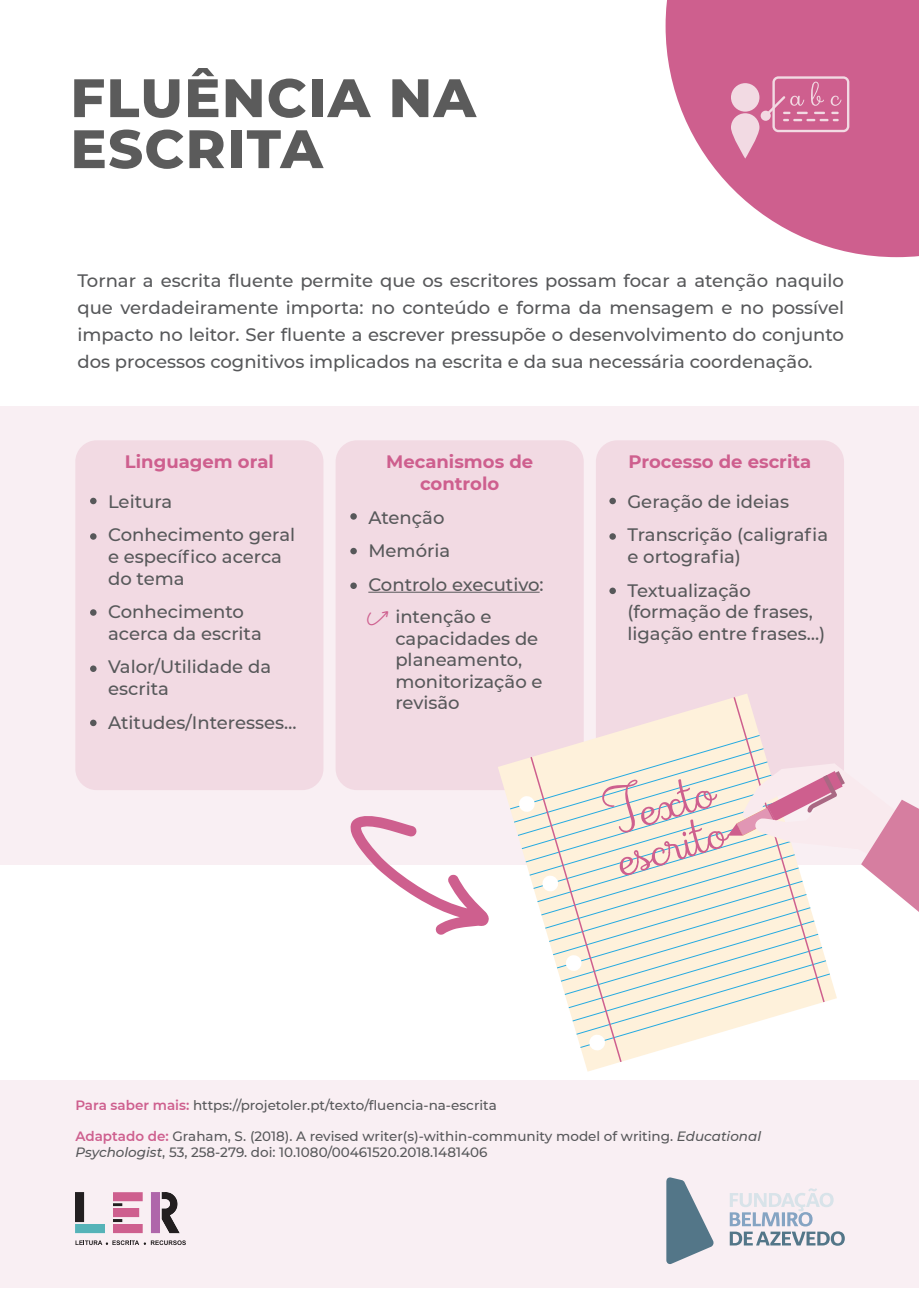
<style>
.page{position:relative;width:919px;height:1289px;background:#fff}
.page>*{position:absolute;margin:0;border:0;box-sizing:border-box;transform-origin:0 0}
.t1{font:60px/42px "Deuxieme Rang";color:#ce5f8e}
.t2{font:800 54px/51px "Montserrat";letter-spacing:.025em;color:#5b5b5b}
.t3{font:500 18px/21.6px "Montserrat";color:#57585a}
.t4{font:700 18px/21.6px "Montserrat";color:#ce5f8e;text-align:center}
.t5{font:500 13.5px/16.2px "Montserrat";color:#57585a}
.s1{font-family:"PW New Arrows";font-weight:400;font-size:19.5px;color:#ce5f8e}
.s2{font-weight:600;color:#ce5f8e}
.s3{font-style:italic}
</style>
<div class="page">
<div style="left:0;top:406px;width:918px;height:459px;background:#f9eff3"></div>
<div style="left:0;top:1080px;width:918px;height:208px;background:#f9eff3"></div>
<img style="left:75px;top:1192px;width:104px;height:51px">
<svg style="left:75px;top:1240px;width:27px;height:4px"></svg>
<svg style="left:112px;top:1240px;width:27px;height:4px"></svg>
<svg style="left:151px;top:1240px;width:35px;height:4px"></svg>
<svg style="left:729px;top:1188px;width:115px;height:57px"></svg>
<svg style="left:666px;top:1177px;width:48px;height:86px"></svg>
<div style="left:75px;top:440px;width:248px;height:350px;background:#f2dae3;border-radius:21px"></div>
<div style="left:335px;top:440px;width:248px;height:350px;background:#f2dae3;border-radius:21px"></div>
<hr style="left:368px;top:591px;width:171px;height:1px;background:#57585a">
<div style="left:596px;top:440px;width:247px;height:350px;background:#f2dae3;border-radius:21px"></div>
<svg style="left:350px;top:816px;width:139px;height:118px"></svg>
<svg style="left:665px;top:0;width:253px;height:257px;fill:#ce5f8e"></svg>
<div style="left:731px;top:83px;width:28px;height:29px;background:#f2dae3;border-radius:50%"></div>
<svg style="left:731px;top:113px;width:28px;height:46px"></svg>
<svg style="left:760px;top:111px;width:10px;height:10px"></svg>
<svg style="left:764px;top:76px;width:85px;height:56px;background:#d5789f"></svg>
<svg style="left:509px;top:695px;width:409px;height:368px"></svg>
<div style="left:90px;top:497px;width:7px;height:7px;background:#57585a;border-radius:50%"></div>
<div style="left:350px;top:513px;width:7px;height:6px;background:#57585a;border-radius:50%"></div>
<div style="left:350px;top:548px;width:7px;height:6px;background:#57585a;border-radius:50%"></div>
<div style="left:350px;top:582px;width:7px;height:7px;background:#57585a;border-radius:50%"></div>
<div style="left:90px;top:533px;width:7px;height:6px;background:#57585a;border-radius:50%"></div>
<div style="left:609px;top:497px;width:7px;height:7px;background:#57585a;border-radius:50%"></div>
<div style="left:609px;top:533px;width:7px;height:6px;background:#57585a;border-radius:50%"></div>
<div style="left:609px;top:587px;width:7px;height:7px;background:#57585a;border-radius:50%"></div>
<div style="left:90px;top:609px;width:7px;height:6px;background:#57585a;border-radius:50%"></div>
<div style="left:90px;top:665px;width:7px;height:7px;background:#57585a;border-radius:50%"></div>
<div style="left:90px;top:719px;width:7px;height:7px;background:#57585a;border-radius:50%"></div>
<h2 class="t2" style="left:70px;top:69px;width:407px">FLUÊNCIA NA<br>ESCRITA</h2>
<p class="t3" style="left:77px;top:267px;width:768px;line-height:27px;text-align:justify">Tornar a escrita fluente permite que os escritores possam focar a atenção naquilo que verdadeiramente importa: no conteúdo e forma da mensagem e no possível impacto no leitor. Ser fluente a escrever pressupõe o desenvolvimento do conjunto dos processos cognitivos implicados na escrita e da sua necessária coordenação.</p>
<p class="t4" style="left:125px;top:450px;width:150px">Linguagem oral</p>
<p class="t3" style="left:108px;top:484px;width:189px;line-height:33.6px">Leitura<br>Conhecimento geral</p>
<p class="t3" style="left:108px;top:545px;width:175px">e específico acerca do tema</p>
<p class="t3" style="left:108px;top:600px;width:155px">Conhecimento acerca da escrita</p>
<p class="t3" style="left:108px;top:655px;width:165px">Valor/Utilidade da escrita</p>
<p class="t3" style="left:108px;top:710px;width:190px">Atitudes/Interesses…</p>
<p class="t4" style="left:386px;top:450px;width:148px">Mecanismos de controlo</p>
<p class="t3" style="left:368px;top:500px;width:177px;line-height:33.2px">Atenção<br>Memória<br>Controlo executivo: <span class="s1">n</span> intenção e</p>
<p class="t3" style="left:395px;top:626px;width:149px">capacidades de planeamento, monitorização e revisão</p>
<p class="t4" style="left:628px;top:450px;width:184px">Processo de escrita</p>
<p class="t3" style="left:627px;top:484px;width:202px;line-height:33.6px">Geração de ideias<br>Transcrição (caligrafia</p>
<p class="t3" style="left:627px;top:539px;width:125px;line-height:33.6px">e ortografia)<br>Textualização</p>
<p class="t3" style="left:627px;top:600px;width:199px">(formação de frases, ligação entre frases…)</p>
<h1 class="t1" style="left:600px;top:800px;width:114px;rotate:-16deg">Texto escrito</h1>
<p class="t5" style="left:75px;top:1096px;width:423px"><span class="s2">Para saber mais:</span> https://projetoler.pt/texto/fluencia-na-escrita</p>
<p class="t5" style="left:75px;top:1127px;width:687px"><span class="s2">Adaptado de:</span> Graham, S. (2018). A revised writer(s)-within-community model of writing. <span class="s3">Educational<br>Psychologist</span>, 53, 258-279. doi: 10.1080/00461520.2018.1481406</p>
</div>
